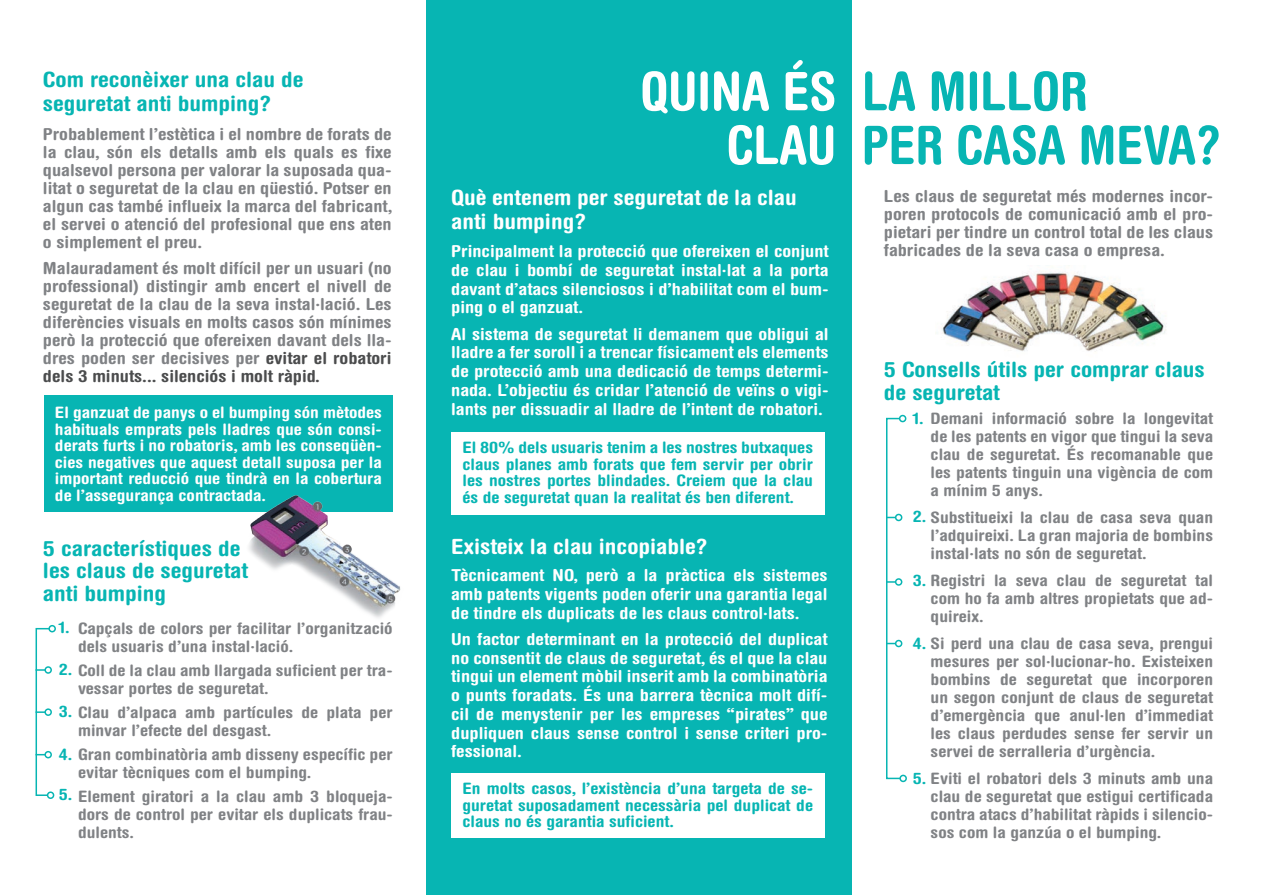
<style>
.page{position:relative;width:1266px;height:895px;background:#fff}
.page>*{position:absolute;margin:0;border:0;box-sizing:border-box;transform-origin:0 0}
.t1{font:700 condensed 53.1px "Helvetica Rounded LT Std";color:#07b5b3}
.t2{font:700 condensed 21px/22.5px "Helvetica Rounded LT Std";color:#07b5b3;scale:1.2 1}
.t3{font:700 condensed 21px/24px "Helvetica Rounded LT Std";color:#fff;scale:1.2 1}
.t4{font:700 condensed 16.5px/18.8px "Helvetica Rounded LT Std";color:#fff;text-align:justify;scale:1.2 1}
.t5{font:700 condensed 16.5px/18px "Helvetica Rounded LT Std";color:#808285;text-align:justify;scale:1.2 1}
.t6{font:700 condensed 15.75px/18px "Helvetica Rounded LT Std";color:#808285;text-align:justify;scale:1.2 1}
.t7{font:700 condensed 15.75px/16.5px "Helvetica Rounded LT Std";color:#07b5b3;text-align:justify;scale:1.2 1}
.t8{font:700 condensed 15.75px/16.5px "Helvetica Rounded LT Std";color:#fff;text-align:justify;scale:1.2 1}
.s1{color:#fff}
.s2{color:#4b4c4d}
.s3{color:#07b5b3}
</style>
<div class="page">
<img style="left:941px;top:272px;width:225px;height:80px">
<div style="left:427px;top:0;width:425px;height:895px;background:#07b5b3"></div>
<div style="left:44px;top:395px;width:349px;height:117px;background:#07b5b3"></div>
<div style="left:48px;top:625px;width:8px;height:7px;border:2px solid #07b5b3;border-radius:50%"></div>
<div style="left:47px;top:791px;width:7px;height:8px;border:2px solid #07b5b3;border-radius:50%"></div>
<div style="left:44px;top:666px;width:8px;height:8px;border:2px solid #07b5b3;border-radius:50%"></div>
<div style="left:44px;top:708px;width:8px;height:8px;border:2px solid #07b5b3;border-radius:50%"></div>
<svg style="left:35px;top:627px;width:16px;height:170px"></svg>
<div style="left:44px;top:751px;width:8px;height:7px;border:2px solid #07b5b3;border-radius:50%"></div>
<div style="left:451px;top:774px;width:373px;height:64px;background:#fff"></div>
<div style="left:451px;top:432px;width:373px;height:83px;background:#fff"></div>
<div style="left:899px;top:415px;width:7px;height:7px;border:2px solid #07b5b3;border-radius:50%"></div>
<div style="left:899px;top:775px;width:8px;height:7px;border:2px solid #07b5b3;border-radius:50%"></div>
<svg style="left:886px;top:417px;width:16px;height:363px"></svg>
<div style="left:895px;top:640px;width:7px;height:7px;border:2px solid #07b5b3;border-radius:50%"></div>
<img style="left:249px;top:495px;width:152px;height:123px">
<p class="t1" style="left:640px;top:59px;width:449px"><span class="s1">QUINA ÉS</span> LA MILLOR</p>
<p class="t1" style="left:727px;top:113px;width:497px"><span class="s1">CLAU</span> PER CASA MEVA?</p>
<p class="t3" style="left:451px;top:185px;width:289px">Què entenem per seguretat de la clau anti bumping?</p>
<p class="t2" style="left:43px;top:68px;width:219px">Com reconèixer una clau de</p>
<p class="t2" style="left:43px;top:92px;width:192px">seguretat anti bumping?</p>
<p class="t5" style="left:43px;top:125px;width:293px">Probablement l’estètica i el nombre de forats de la clau, són els detalls amb els quals es fixe qualsevol persona per valorar la suposada qua&shy;litat o seguretat de la clau en qüestió. Potser en algun cas també influeix la marca del fabricant, el servei o atenció del profesional que ens aten o simplement el preu.</p>
<p class="t5" style="left:43px;top:258px;width:292px">Malauradament és molt difícil per un usuari (no professional) distingir amb encert el nivell de seguretat de la clau de la seva instal·lació. Les diferències visuals en molts casos són mínimes però la protecció que ofereixen davant dels lla&shy;dres poden ser decisives per <span class="s2">evitar el robatori dels 3 minuts... silenciós i molt ràpid.</span></p>
<p class="t5" style="left:884px;top:187px;width:276px">Les claus de seguretat més modernes incor&shy;poren protocols de comunicació amb el pro&shy;pietari per tindre un control total de les claus fabricades de la seva casa o empresa.</p>
<p class="t4" style="left:451px;top:242px;width:316px">Principalment la protecció que ofereixen el conjunt de clau i bombí de seguretat instal·lat a la porta davant d’atacs silenciosos i d’habilitat com el bum&shy;ping o el ganzuat.</p>
<p class="t4" style="left:451px;top:324px;width:316px">Al sistema de seguretat li demanem que obligui al lladre a fer soroll i a trencar físicament els elements de protecció amb una dedicació de temps determi&shy;nada. L’objectiu és cridar l’atenció de veïns o vigi&shy;lants per dissuadir al lladre de l’intent de robatori.</p>
<p class="t2" style="left:884px;top:358px;width:269px">5 Consells útils per comprar claus de seguretat</p>
<p class="t8" style="left:55px;top:404px;width:274px">El ganzuat de panys o el bumping són mètodes habituals emprats pels lladres que són consi&shy;derats furts i no robatoris, amb les conseqüèn&shy;cies negatives que aquest detall suposa per la important reducció que tindrà en la cobertura de l’assegurança contractada.</p>
<p class="t6" style="left:931px;top:409px;width:237px;text-indent:-18px"><span class="s3">1.</span> Demani informació sobre la longevitat de les patents en vigor que tingui la seva clau de seguretat. És recomanable que les patents tinguin una vigència de com a mínim 5 anys.</p>
<p class="t6" style="left:931px;top:508px;width:237px;text-indent:-18px"><span class="s3">2.</span> Substitueixi la clau de casa seva quan l’adquireixi. La gran majoria de bombins instal·lats no són de seguretat.</p>
<p class="t6" style="left:931px;top:571px;width:237px;text-indent:-18px"><span class="s3">3.</span> Registri la seva clau de seguretat tal com ho fa amb altres propietats que ad&shy;quireix.</p>
<p class="t6" style="left:931px;top:634px;width:237px;text-indent:-18px"><span class="s3">4.</span> Si perd una clau de casa seva, prengui mesures per sol·lucionar-ho. Existeixen bombins de seguretat que incorporen un segon conjunt de claus de seguretat d’emergència que anul·len d’immediat les claus perdudes sense fer servir un servei de serralleria d’urgència.</p>
<p class="t6" style="left:931px;top:769px;width:237px;text-indent:-18px"><span class="s3">5.</span> Eviti el robatori dels 3 minuts amb una clau de seguretat que estigui certificada contra atacs d’habilitat ràpids i silencio&shy;sos com la ganzúa o el bumping.</p>
<p class="t7" style="left:462px;top:439px;width:294px">El 80% dels usuaris tenim a les nostres butxaques claus planes amb forats que fem servir per obrir les nostres portes blindades. Creiem que la clau és de seguretat quan la realitat és ben diferent.</p>
<p class="t2" style="left:43px;top:537px;width:172px">5 característiques de les claus de seguretat anti bumping</p>
<p class="t3" style="left:451px;top:534px;width:216px">Existeix la clau incopiable?</p>
<p class="t4" style="left:451px;top:566px;width:315px">Tècnicament NO, però a la pràctica els sistemes amb patents vigents poden oferir una garantia legal de tindre els duplicats de les claus control·lats.</p>
<p class="t4" style="left:451px;top:629px;width:315px">Un factor determinant en la protecció del duplicat no consentit de claus de seguretat, és el que la clau tingui un element mòbil inserit amb la combinatòria o punts foradats. És una barrera tècnica molt difí&shy;cil de menystenir per les empreses “pirates” que dupliquen claus sense control i sense criteri pro&shy;fessional.</p>
<p class="t7" style="left:59px;top:619px;width:11px">1.</p>
<p class="t6" style="left:78px;top:619px;width:264px">Capçals de colors per facilitar l’organització dels usuaris d’una instal·lació.</p>
<p class="t6" style="left:78px;top:661px;width:264px;text-indent:-19px"><span class="s3">2.</span> Coll de la clau amb llargada suficient per tra&shy;vessar portes de seguretat.</p>
<p class="t6" style="left:78px;top:703px;width:264px;text-indent:-19px"><span class="s3">3.</span> Clau d’alpaca amb partícules de plata per minvar l’efecte del desgast.</p>
<p class="t6" style="left:78px;top:745px;width:264px;text-indent:-19px"><span class="s3">4.</span> Gran combinatòria amb disseny específic per evitar tècniques com el bumping.</p>
<p class="t6" style="left:78px;top:787px;width:264px">Element giratori a la clau amb 3 bloqueja&shy;dors de control per evitar els duplicats frau&shy;dulents.</p>
<p class="t7" style="left:462px;top:780px;width:294px">En molts casos, l’existència d’una targeta de se&shy;guretat suposadament necessària pel duplicat de claus no és garantia suficient.</p>
<p class="t7" style="left:59px;top:786px;width:13px">5.</p>
</div>
